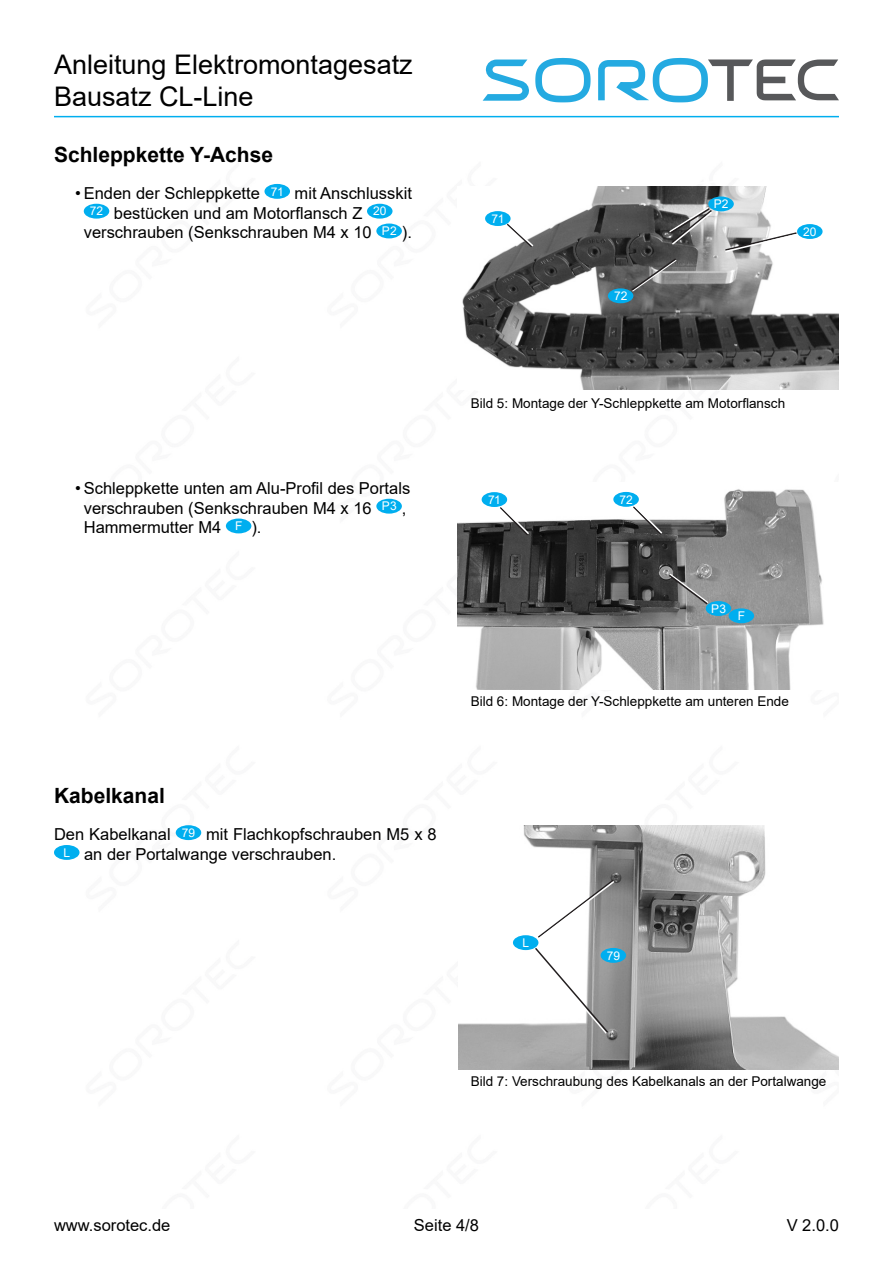
<style>
.page{position:relative;width:893px;height:1263px;background:#fff}
.page>*{position:absolute;margin:0;border:0;box-sizing:border-box;transform-origin:0 0}
.t1{font:27px/32.4px "Arial";color:#000}
.Überschrift_2{font:700 21px "Arial";color:#000}
.Text{font:16.5px/19.8px "Arial";color:#000}
.Bildtext{font:13.5px "Arial";color:#000}
.Kreisnummer{font:12px "Arial";letter-spacing:.005em;color:#fff}
</style>
<div class="page">
<svg style="left:598px;top:58px;width:241px;height:44px"></svg>
<svg style="left:483px;top:58px;width:108px;height:44px"></svg>
<hr style="left:54px;top:116px;width:785px;height:1px;background:#00aeef">
<div style="left:264px;top:184px;width:26px;height:15px;background:#00aeef;border-radius:50%"></div>
<div style="left:84px;top:204px;width:25px;height:15px;background:#00aeef;border-radius:50%"></div>
<div style="left:367px;top:204px;width:25px;height:15px;background:#00aeef;border-radius:50%"></div>
<div style="left:376px;top:224px;width:26px;height:14px;background:#00aeef;border-radius:50%"></div>
<img style="left:462px;top:187px;width:377px;height:203px">
<svg style="left:630px;top:257px;width:48px;height:36px;background:#686868"></svg>
<div style="left:708px;top:196px;width:26px;height:15px;background:#00aeef;border-radius:50%"></div>
<div style="left:797px;top:224px;width:26px;height:15px;background:#00aeef;border-radius:50%"></div>
<div style="left:608px;top:288px;width:25px;height:15px;background:#00aeef;border-radius:50%"></div>
<div style="left:485px;top:211px;width:26px;height:15px;background:#00aeef;border-radius:50%"></div>
<svg style="left:505px;top:221px;width:30px;height:28px"></svg>
<svg style="left:724px;top:231px;width:74px;height:22px"></svg>
<svg style="left:668px;top:205px;width:46px;height:41px;background:#8b8c8d"></svg>
<div style="left:176px;top:825px;width:25px;height:15px;background:#00aeef;border-radius:50%"></div>
<div style="left:54px;top:845px;width:26px;height:15px;background:#00aeef;border-radius:50%"></div>
<img style="left:458px;top:825px;width:381px;height:245px">
<div style="left:601px;top:948px;width:25px;height:15px;background:#00aeef;border-radius:50%"></div>
<div style="left:513px;top:935px;width:25px;height:15px;background:#00aeef;border-radius:50%"></div>
<svg style="left:532px;top:878px;width:84px;height:157px"></svg>
<div style="left:376px;top:499px;width:26px;height:15px;background:#00aeef;border-radius:50%"></div>
<div style="left:226px;top:518px;width:25px;height:15px;background:#00aeef;border-radius:50%"></div>
<img style="left:458px;top:489px;width:366px;height:201px">
<svg style="left:667px;top:572px;width:43px;height:34px"></svg>
<div style="left:729px;top:608px;width:25px;height:15px;background:#00aeef;border-radius:50%"></div>
<div style="left:706px;top:601px;width:25px;height:15px;background:#00aeef;border-radius:50%"></div>
<div style="left:482px;top:492px;width:25px;height:15px;background:#00aeef;border-radius:50%"></div>
<div style="left:613px;top:492px;width:26px;height:15px;background:#00aeef;border-radius:50%"></div>
<svg style="left:498px;top:504px;width:33px;height:33px"></svg>
<svg style="left:631px;top:504px;width:33px;height:32px"></svg>
<h1 class="t1" style="left:54px;top:48px;width:360px">Anleitung Elektromontagesatz<br>Bausatz CL-Line</h1>
<p class="Überschrift_2" style="left:54px;top:140px;width:221px">Schleppkette Y-Achse</p>
<p class="Text" style="left:75px;top:183px;width:186px">• Enden der Schleppkette</p>
<p class="Kreisnummer" style="left:271px;top:183px;width:14px">71</p>
<p class="Text" style="left:295px;top:183px;width:119px">mit Anschlusskit</p>
<p class="Kreisnummer" style="left:90px;top:203px;width:15px">72</p>
<p class="Text" style="left:114px;top:203px;width:250px">bestücken und am Motorflansch Z</p>
<p class="Kreisnummer" style="left:373px;top:203px;width:15px">20</p>
<p class="Text" style="left:84px;top:223px;width:289px">verschrauben (Senkschrauben M4 x 10</p>
<p class="Kreisnummer" style="left:382px;top:223px;width:16px">P2</p>
<p class="Text" style="left:402px;top:223px;width:12px">).</p>
<p class="Kreisnummer" style="left:491px;top:210px;width:14px">71</p>
<p class="Kreisnummer" style="left:614px;top:288px;width:15px">72</p>
<p class="Kreisnummer" style="left:714px;top:196px;width:16px">P2</p>
<p class="Kreisnummer" style="left:803px;top:223px;width:15px">20</p>
<p class="Text" style="left:84px;top:478px;width:328px;text-indent:-9px">• Schleppkette unten am Alu-Profil des Portals verschrauben (Senkschrauben M4 x 16</p>
<p class="Kreisnummer" style="left:382px;top:498px;width:16px">P3</p>
<p class="Text" style="left:402px;top:498px;width:6px">,</p>
<p class="Text" style="left:84px;top:518px;width:139px">Hammermutter M4</p>
<p class="Kreisnummer" style="left:235px;top:518px;width:9px">F</p>
<p class="Text" style="left:251px;top:518px;width:12px">).</p>
<p class="Überschrift_2" style="left:54px;top:781px;width:112px">Kabelkanal</p>
<p class="Text" style="left:54px;top:824px;width:118px">Den Kabelkanal</p>
<p class="Kreisnummer" style="left:182px;top:824px;width:15px">79</p>
<p class="Text" style="left:206px;top:824px;width:232px">mit Flachkopfschrauben M5 x 8</p>
<p class="Kreisnummer" style="left:64px;top:844px;width:8px">L</p>
<p class="Text" style="left:84px;top:844px;width:254px">an der Portalwange verschrauben.</p>
<p class="Bildtext" style="left:471px;top:394px;width:316px">Bild 5: Montage der Y-Schleppkette am Motorflansch</p>
<p class="Kreisnummer" style="left:488px;top:491px;width:14px">71</p>
<p class="Kreisnummer" style="left:619px;top:491px;width:15px">72</p>
<p class="Kreisnummer" style="left:711px;top:600px;width:16px">P3</p>
<p class="Kreisnummer" style="left:738px;top:608px;width:9px">F</p>
<p class="Bildtext" style="left:471px;top:692px;width:320px">Bild 6: Montage der Y-Schleppkette am unteren Ende</p>
<p class="Kreisnummer" style="left:522px;top:934px;width:8px">L</p>
<p class="Kreisnummer" style="left:607px;top:947px;width:15px">79</p>
<p class="Bildtext" style="left:471px;top:1072px;width:357px">Bild 7: Verschraubung des Kabelkanals an der Portalwange</p>
<p class="Text" style="left:414px;top:1215px;width:67px">Seite 4/8</p>
<p class="Text" style="left:54px;top:1215px;width:118px">www.sorotec.de</p>
<p class="Text" style="left:787px;top:1215px;width:54px">V 2.0.0</p>
</div>
